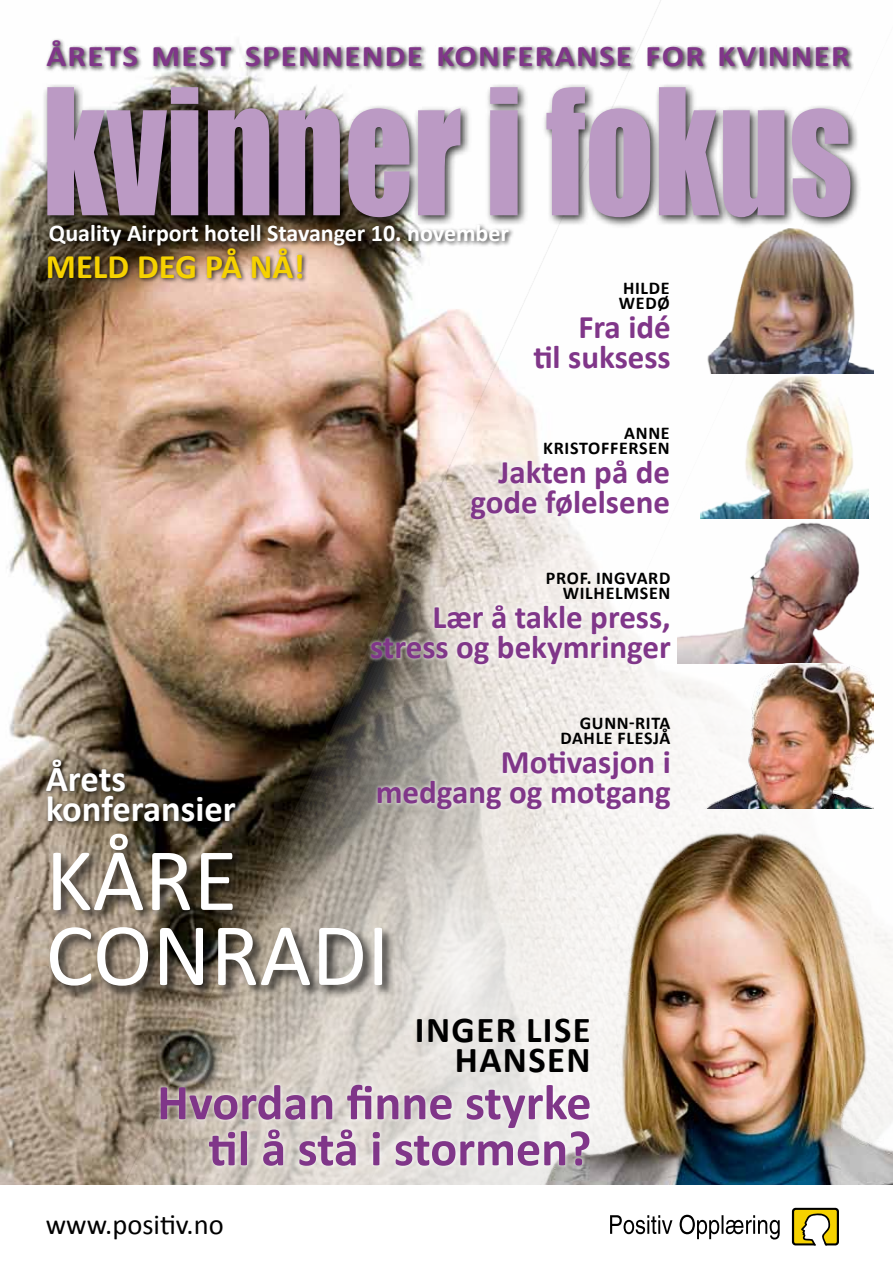
<style>
.page{position:relative;width:893px;height:1263px;background:#fff}
.page>*{position:absolute;margin:0;border:0;box-sizing:border-box;transform-origin:0 0}
.t1{font:162px "Impact";color:#bb9ac4;scale:.83 1}
.t2{font:90px/75px "Calibri";color:#fff}
.t3{font:700 50.25px/46px "Calibri";color:#803689;text-align:right}
.t4{font:700 36.6px/30.5px "Calibri";letter-spacing:-.015em;color:#fff}
.t5{font:700 36.6px/30.5px "Calibri";letter-spacing:.04em;color:#000;text-align:right}
.t6{font:700 34.5px "Calibri";color:#f6d200}
.t7{font:700 33px/30px "Calibri";color:#803689;text-align:right}
.t8{font:700 30px "Calibri";letter-spacing:.04em;color:#803689;scale:1.1 1}
.t9{font:28.5px "Calibri";color:#000}
.t10{font:700 24px "Calibri";color:#fff}
.t11{font:700 18px/15px "Calibri";letter-spacing:.04em;color:#000;text-align:right}
</style>
<div class="page">
<img style="left:0;top:110px;width:79px;height:1075px">
<img style="left:79px;top:0;width:795px;height:1185px">
<div style="left:42px;top:82px;width:819px;height:147px;background:#000;opacity:.8"></div>
<svg style="left:403px;top:849px;width:116px;height:232px;background:#e3e1dd"></svg>
<div style="left:44px;top:38px;width:811px;height:35px;background:#000;opacity:.8"></div>
<div style="left:47px;top:222px;width:467px;height:29px;background:#000;opacity:.75"></div>
<div style="left:45px;top:246px;width:263px;height:39px;background:#000;opacity:.75"></div>
<div style="left:530px;top:311px;width:144px;height:61px;background:#fff"></div>
<div style="left:467px;top:456px;width:206px;height:67px;background:#fff;opacity:.5"></div>
<div style="left:367px;top:601px;width:307px;height:67px;background:#fff;opacity:.5"></div>
<div style="left:374px;top:747px;width:300px;height:66px;background:#fff;opacity:.5"></div>
<div style="left:48px;top:832px;width:348px;height:168px;background:#000;opacity:.75"></div>
<img style="left:677px;top:228px;width:196px;height:145px">
<img style="left:701px;top:373px;width:168px;height:145px">
<img style="left:677px;top:518px;width:196px;height:145px">
<img style="left:682px;top:663px;width:191px;height:145px">
<img style="left:540px;top:820px;width:353px;height:365px">
<div style="left:43px;top:756px;width:198px;height:71px;background:#000;opacity:.75"></div>
<svg style="left:610px;top:1173px;width:240px;height:72px"></svg>
<div style="left:156px;top:1081px;width:438px;height:88px;background:#fff;opacity:.5"></div>
<p class="t8" style="left:46px;top:38px;width:732px">Årets mest spennende konferanse for kvinner</p>
<h1 class="t1" style="left:43px;top:26px;width:978px">kvinner i fokus</h1>
<p class="t10" style="left:49px;top:218px;width:462px">Quality Airport hotell Stavanger 10. november</p>
<p class="t6" style="left:46px;top:245px;width:260px">ME LD DEG PÅ NÅ!</p>
<p class="t11" style="left:619px;top:279px;width:52px;text-align:left">HILDE<br>WEDØ</p>
<p class="t7" style="left:533px;top:310px;width:139px">Fra idé<br>til suksess</p>
<p class="t11" style="left:624px;top:425px;width:13px">ANNE</p>
<p class="t11" style="left:543px;top:440px;width:11px">KRISTOFFERSEN</p>
<p class="t7" style="left:470px;top:456px;width:201px">Jakten på de gode følelsene</p>
<p class="t11" style="left:563px;top:570px;width:76px">. INGVARD<br>WILHELMSEN</p>
<p class="t7" style="left:370px;top:601px;width:302px">Lær å takle press, stress og bekymringer</p>
<p class="t11" style="left:546px;top:570px;width:12px">PROF</p>
<p class="t11" style="left:560px;top:715px;width:112px">Gunn-Rita<br>Dahle Flesjå</p>
<p class="t7" style="left:376px;top:746px;width:297px">Motivasjon i medgang og motgang</p>
<h2 class="t2" style="left:46px;top:838px;width:345px">KÅRE<br>CONRADI</h2>
<p class="t4" style="left:46px;top:761px;width:192px">Årets konferansier</p>
<p class="t5" style="left:415px;top:1012px;width:177px">Inger lise hansen</p>
<h3 class="t3" style="left:157px;top:1077px;width:436px">Hvordan finne styrke til å stå i stormen?</h3>
<p class="t9" style="left:46px;top:1207px;width:179px">www.positiv.no</p>
</div>
